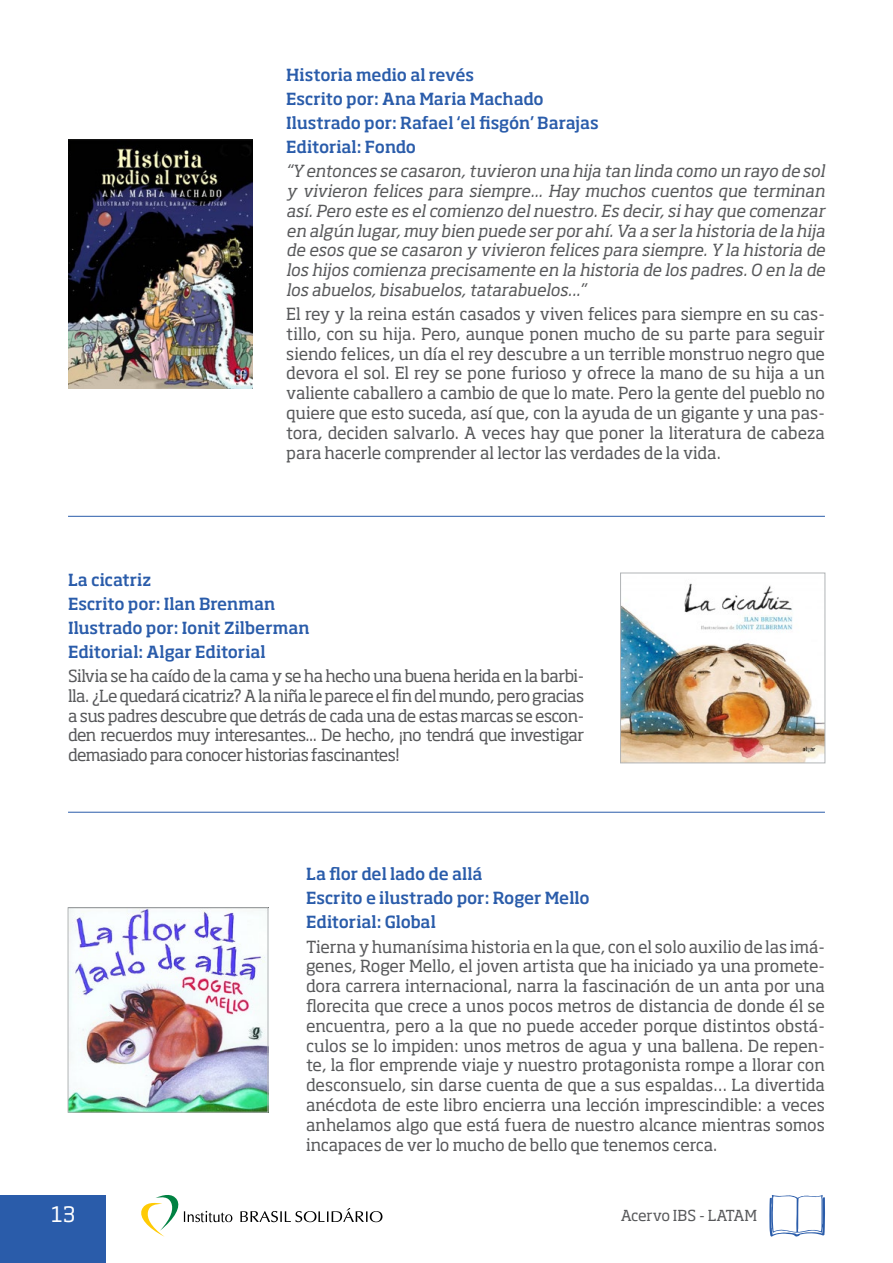
<style>
.page{position:relative;width:893px;height:1263px;background:#fff}
.page>*{position:absolute;margin:0;border:0;box-sizing:border-box;transform-origin:0 0}
.t1{font:21px "Soho Std";color:#fff}
.t2{font:16.5px/19.8px "Soho Std";letter-spacing:-.025em;color:#58595b;text-align:justify}
.t3{font:italic 16.5px/19.8px "Soho Std";letter-spacing:-.015em;color:#58595b;text-align:justify}
.t4{font:500 16.5px/24px "Soho Std";letter-spacing:-.01em;color:#2a5caa}
.t5{font:15px "Soho Std";color:#58595b}
</style>
<div class="page">
<div style="left:0;top:1195px;width:106px;height:68px;background:#2a5caa"></div>
<svg style="left:240px;top:1208px;width:142px;height:14px"></svg>
<svg style="left:141px;top:1195px;width:91px;height:42px"></svg>
<svg style="left:769px;top:1195px;width:56px;height:42px"></svg>
<img style="left:68px;top:140px;width:184px;height:248px">
<img style="left:622px;top:583px;width:201px;height:178px">
<div style="left:620px;top:573px;width:205px;height:190px;border:1px solid #b1b4b6"></div>
<hr style="left:68px;top:516px;width:757px;height:1px;background:#2a5caa">
<img style="left:70px;top:909px;width:196px;height:201px">
<div style="left:68px;top:907px;width:200px;height:205px;border:1px solid #b1b4b6"></div>
<hr style="left:68px;top:812px;width:757px;height:1px;background:#2a5caa">
<p class="t4" style="left:286px;top:62px;width:314px">Historia medio al revés<br>Escrito por: Ana Maria Machado<br>Ilustrado por: Rafael ‘el fisgón’ Barajas<br>Editorial: Fondo</p>
<p class="t3" style="left:286px;top:161px;width:540px">“Y entonces se casaron, tuvieron una hija tan linda como un rayo de sol y vivieron felices para siempre... Hay muchos cuentos que terminan así. Pero este es el comienzo del nuestro. Es decir, si hay que comenzar en algún lugar, muy bien puede ser por ahí. Va a ser la historia de la hija de esos que se casaron y vivieron felices para siempre. Y la historia de los hijos comienza precisamente en la historia de los padres. O en la de los abuelos, bisabuelos, tatarabuelos...”</p>
<p class="t2" style="left:286px;top:304px;width:540px">El rey y la reina están casados y viven felices para siempre en su cas&shy;tillo, con su hija. Pero, aunque ponen mucho de su parte para seguir siendo felices, un día el rey descubre a un terrible monstruo negro que devora el sol. El rey se pone furioso y ofrece la mano de su hija a un valiente caballero a cambio de que lo mate. Pero la gente del pueblo no quiere que esto suceda, así que, con la ayuda de un gigante y una pas&shy;tora, deciden salvarlo. A veces hay que poner la literatura de cabeza para hacerle comprender al lector las verdades de la vida.</p>
<p class="t4" style="left:68px;top:567px;width:243px">La cicatriz<br>Escrito por: Ilan Brenman<br>Ilustrado por: Ionit Zilberman<br>Editorial: Algar Editorial</p>
<p class="t2" style="left:68px;top:666px;width:518px">Silvia se ha caído de la cama y se ha hecho una buena herida en la barbi&shy;lla. ¿Le quedará cicatriz? A la niña le parece el fin del mundo, pero gracias a sus padres descubre que detrás de cada una de estas marcas se escon&shy;den recuerdos muy interesantes... De hecho, ¡no tendrá que investigar demasiado para conocer historias fascinantes!</p>
<p class="t4" style="left:306px;top:862px;width:285px">La flor del lado de allá<br>Escrito e ilustrado por: Roger Mello<br>Editorial: Global</p>
<p class="t2" style="left:306px;top:936px;width:520px">Tierna y humanísima historia en la que, con el solo auxilio de las imá&shy;genes, Roger Mello, el joven artista que ha iniciado ya una promete&shy;dora carrera internacional, narra la fascinación de un anta por una florecita que crece a unos pocos metros de distancia de donde él se encuentra, pero a la que no puede acceder porque distintos obstá&shy;culos se lo impiden: unos metros de agua y una ballena. De repen&shy;te, la flor emprende viaje y nuestro protagonista rompe a llorar con desconsuelo, sin darse cuenta de que a sus espaldas… La divertida anécdota de este libro encierra una lección imprescindible: a veces anhelamos algo que está fuera de nuestro alcance mientras somos incapaces de ver lo mucho de bello que tenemos cerca.</p>
<p class="t1" style="left:51px;top:1201px;width:26px">13</p>
<p class="t5" style="left:621px;top:1206px;width:138px">Acervo IBS - LATAM</p>
</div>
